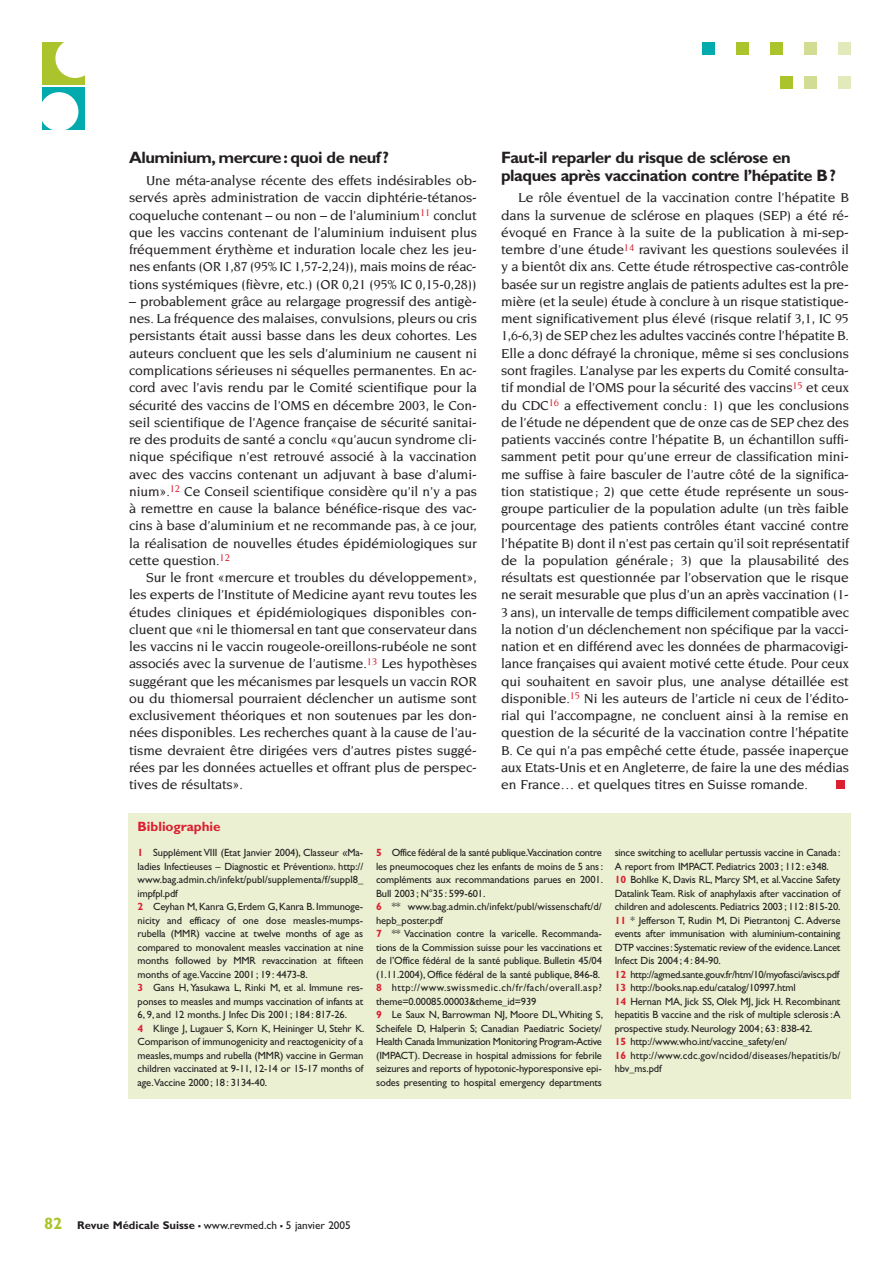
<style>
.page{position:relative;width:893px;height:1263px;background:#fff}
.page>*{position:absolute;margin:0;border:0;box-sizing:border-box;transform-origin:0 0}
.t1{font:700 16.5px/17.2px "Gill Sans";letter-spacing:-.03em;color:#231f20}
.t2{font:500 13.95px/17.2px "Novarese";letter-spacing:-.01em;color:#231f20;text-align:justify}
.t3{font:700 13.5px "Gill Sans";color:#db1f31}
.t4{font:11.25px "Gill Sans";color:#231f20}
.t5{font:10.5px/13.5px "Gill Sans";letter-spacing:-.01em;color:#231f20}
.s1{font-weight:700;color:#db1f31}
.s2{font-weight:700;font-size:16.5px;color:#acc42b}
.s3{font-weight:700}
.s4{font-weight:700;font-size:16.5px}
</style>
<div class="page">
<div style="left:838px;top:43px;width:12px;height:12px;background:#e2eabc"></div>
<div style="left:804px;top:43px;width:12px;height:12px;background:#d2dd93"></div>
<div style="left:770px;top:43px;width:12px;height:12px;background:#acc42b"></div>
<div style="left:736px;top:43px;width:12px;height:12px;background:#acc42b"></div>
<div style="left:702px;top:43px;width:12px;height:12px;background:#00aaad"></div>
<div style="left:838px;top:77px;width:12px;height:12px;background:#e2eabc"></div>
<div style="left:804px;top:77px;width:12px;height:12px;background:#d2dd93"></div>
<div style="left:780px;top:77px;width:13px;height:12px;background:#acc42b"></div>
<div style="left:836px;top:780px;width:9px;height:9px;background:#db1f31"></div>
<div style="left:43px;top:43px;width:42px;height:42px;background:#acc42b"></div>
<div style="left:55px;top:39px;width:40px;height:39px;background:#fff;border-radius:50%"></div>
<div style="left:43px;top:87px;width:42px;height:43px;background:#00aaad"></div>
<div style="left:40px;top:92px;width:38px;height:39px;background:#fff;border-radius:50%"></div>
<div style="left:128px;top:813px;width:722px;height:286px;background:#ebf0d2"></div>
<p class="t1" style="left:129px;top:151px;width:261px">Aluminium, mercure: quoi de neuf?</p>
<p class="t2" style="left:129px;top:173px;width:349px;text-indent:17px">Une méta-analyse récente des effets indésirables ob&shy;servés après administration de vaccin diphtérie-tétanos&shy;coqueluche contenant – ou non – de l’aluminium<sup>11</sup> conclut que les vaccins contenant de l’aluminium induisent plus fréquemment érythème et induration locale chez les jeu&shy;nes enfants (OR 1,87 (95% IC 1,57-2,24)), mais moins de réac&shy;tions systémiques (fièvre, etc.) (OR 0,21 (95% IC 0,15-0,28))</p>
<p class="t2" style="left:129px;top:293px;width:349px">– probablement grâce au relargage progressif des antigè&shy;nes. La fréquence des malaises, convulsions, pleurs ou cris persistants était aussi basse dans les deux cohortes. Les auteurs concluent que les sels d’aluminium ne causent ni complications sérieuses ni séquelles permanentes. En ac&shy;cord avec l’avis rendu par le Comité scientifique pour la sécurité des vaccins de l’OMS en décembre 2003, le Con&shy;seil scientifique de l’Agence française de sécurité sanitai&shy;re des produits de santé a conclu «qu’aucun syndrome cli&shy;nique spécifique n’est retrouvé associé à la vaccination avec des vaccins contenant un adjuvant à base d’alumi&shy;nium».<sup>12</sup> Ce Conseil scientifique considère qu’il n’y a pas à remettre en cause la balance bénéfice-risque des vac&shy;cins à base d’aluminium et ne recommande pas, à ce jour, la réalisation de nouvelles études épidémiologiques sur cette question.<sup>12</sup></p>
<p class="t2" style="left:129px;top:569px;width:349px;text-indent:17px">Sur le front «mercure et troubles du développement», les experts de l’Institute of Medicine ayant revu toutes les études cliniques et épidémiologiques disponibles con&shy;cluent que «ni le thiomersal en tant que conservateur dans les vaccins ni le vaccin rougeole-oreillons-rubéole ne sont associés avec la survenue de l’autisme.<sup>13</sup> Les hypothèses suggérant que les mécanismes par lesquels un vaccin ROR ou du thiomersal pourraient déclencher un autisme sont exclusivement théoriques et non soutenues par les don&shy;nées disponibles. Les recherches quant à la cause de l’au&shy;tisme devraient être dirigées vers d’autres pistes suggé&shy;rées par les données actuelles et offrant plus de perspec&shy;tives de résultats».</p>
<p class="t3" style="left:138px;top:822px;width:85px">Bibliographie</p>
<p class="t1" style="left:501px;top:151px;width:336px">Faut-il reparler du risque de sclérose en plaques après vaccination contre l’hépatite B?</p>
<p class="t2" style="left:501px;top:190px;width:349px;text-indent:17px">Le rôle éventuel de la vaccination contre l’hépatite B dans la survenue de sclérose en plaques (SEP) a été ré&shy;évoqué en France à la suite de la publication à mi-sep&shy;tembre d’une étude<sup>14</sup> ravivant les questions soulevées il y a bientôt dix ans. Cette étude rétrospective cas-contrôle basée sur un registre anglais de patients adultes est la pre&shy;mière (et la seule) étude à conclure à un risque statistique&shy;ment significativement plus élevé (risque relatif 3,1, IC 95<br>1,6-6,3) de SEP chez les adultes vaccinés contre l’hépatite B.<br>Elle a donc défrayé la chronique, même si ses conclusions sont fragiles. L’analyse par les experts du Comité consulta&shy;tif mondial de l’OMS pour la sécurité des vaccins<sup>15</sup> et ceux du CDC<sup>16</sup> a effectivement conclu: 1) que les conclusions de l’étude ne dépendent que de onze cas de SEP chez des patients vaccinés contre l’hépatite B, un échantillon suffi&shy;samment petit pour qu’une erreur de classification mini&shy;me suffise à faire basculer de l’autre côté de la significa&shy;tion statistique; 2) que cette étude représente un sous&shy;groupe particulier de la population adulte (un très faible pourcentage des patients contrôles étant vacciné contre l’hépatite B) dont il n’est pas certain qu’il soit représentatif de la population générale; 3) que la plausabilité des résultats est questionnée par l’observation que le risque ne serait mesurable que plus d’un an après vaccination (1- 3 ans), un intervalle de temps difficilement compatible avec la notion d’un déclenchement non spécifique par la vacci&shy;nation et en différend avec les données de pharmacovigi&shy;lance françaises qui avaient motivé cette étude. Pour ceux qui souhaitent en savoir plus, une analyse détaillée est disponible.<sup>15</sup> Ni les auteurs de l’article ni ceux de l’édito&shy;rial qui l’accompagne, ne concluent ainsi à la remise en question de la sécurité de la vaccination contre l’hépatite B. Ce qui n’a pas empêché cette étude, passée inaperçue aux Etats-Unis et en Angleterre, de faire la une des médias en France… et quelques titres en Suisse romande.</p>
<p class="t5" style="left:138px;top:847px;width:228px"><span class="s1">1</span> Supplément VIII (Etat Janvier 2004), Classeur «Ma&shy;ladies Infectieuses – Diagnostic et Prévention». http:// www.bag.admin.ch/infekt/publ/supplementa/f/suppl8_ impfpl.pdf<br><span class="s1">2</span> Ceyhan M,Kanra G, Erdem G,Kanra B. Immunoge&shy;nicity and efficacy of one dose measles-mumps&shy;rubella (MMR) vaccine at twelve months of age as compared to monovalent measles vaccination at nine months followed by MMR revaccination at fifteen months of age.Vaccine 2001 ; 19 : 4473-8.<br><span class="s1">3</span> Gans H, Yasukawa L, Rinki M, et al. Immune res&shy;ponses to measles and mumps vaccination of infants at 6, 9, and 12 months. J Infec Dis 2001 ; 184 : 817-26.<br><span class="s1">4</span> Klinge J, Lugauer S, Korn K, Heininger U, Stehr K.<br>Comparison of immunogenicity and reactogenicity of a measles, mumps and rubella (MMR) vaccine in German children vaccinated at 9-11, 12-14 or 15-17 months of age.Vaccine 2000 ; 18 : 3134-40.</p>
<p class="t5" style="left:376px;top:847px;width:228px"><span class="s1">5</span> Office fédéral de la santé publique.Vaccination contre les pneumocoques chez les enfants de moins de 5 ans: compléments aux recommandations parues en 2001.<br>Bull 2003 ; N°35 : 599-601.<br><span class="s1">6</span> ** www.bag.admin.ch/infekt/publ/wissenschaft/d/ hepb_poster.pdf<br><span class="s1">7</span> ** Vaccination contre la varicelle. Recommanda&shy;tions de la Commission suisse pour les vaccinations et de l’Office fédéral de la santé publique. Bulletin 45/04 (1.11.2004), Office fédéral de la santé publique, 846-8.<br><span class="s1">8</span> http://www.swissmedic.ch/fr/fach/overall.asp? theme=0.00085.00003&amp;theme_id=939<br><span class="s1">9</span> Le Saux N, Barrowman NJ, Moore DL,Whiting S, Scheifele D, Halperin S; Canadian Paediatric Society/ Health Canada Immunization Monitoring Program-Active (IMPACT). Decrease in hospital admissions for febrile seizures and reports of hypotonic-hyporesponsive epi&shy;sodes presenting to hospital emergency departments</p>
<p class="t5" style="left:615px;top:847px;width:227px">since switching to acellular pertussis vaccine in Canada :<br>A report from IMPACT. Pediatrics 2003 ; 112 : e348.<br><span class="s1">10</span> Bohlke K, Davis RL, Marcy SM, et al.Vaccine Safety Datalink Team. Risk of anaphylaxis after vaccination of children and adolescents. Pediatrics 2003 ; 112 : 815-20.<br><span class="s1">11</span> * Jefferson T, Rudin M, Di Pietrantonj C. Adverse events after immunisation with aluminium-containing DTP vaccines:Systematic review of the evidence.Lancet Infect Dis 2004 ; 4 : 84-90.<br><span class="s1">12</span> http://agmed.sante.gouv.fr/htm/10/myofasci/aviscs.pdf <span class="s1">13</span> http://books.nap.edu/catalog/10997.html<br><span class="s1">14</span> Hernan MA, Jick SS, Olek MJ, Jick H. Recombinant hepatitis B vaccine and the risk of multiple sclerosis:A prospective study. Neurology 2004 ; 63 : 838-42.<br><span class="s1">15</span> http://www.who.int/vaccine_safety/en/<br><span class="s1">16</span> http://www.cdc.gov/ncidod/diseases/hepatitis/b/ hbv_ms.pdf</p>
<p class="t4" style="left:44px;top:1221px;width:308px"><span class="s2">82</span> <span class="s3">Revue Médicale Suisse</span> <span class="s4">–</span> www.revmed.ch <span class="s4">–</span> 5 janvier 2005</p>
</div>
